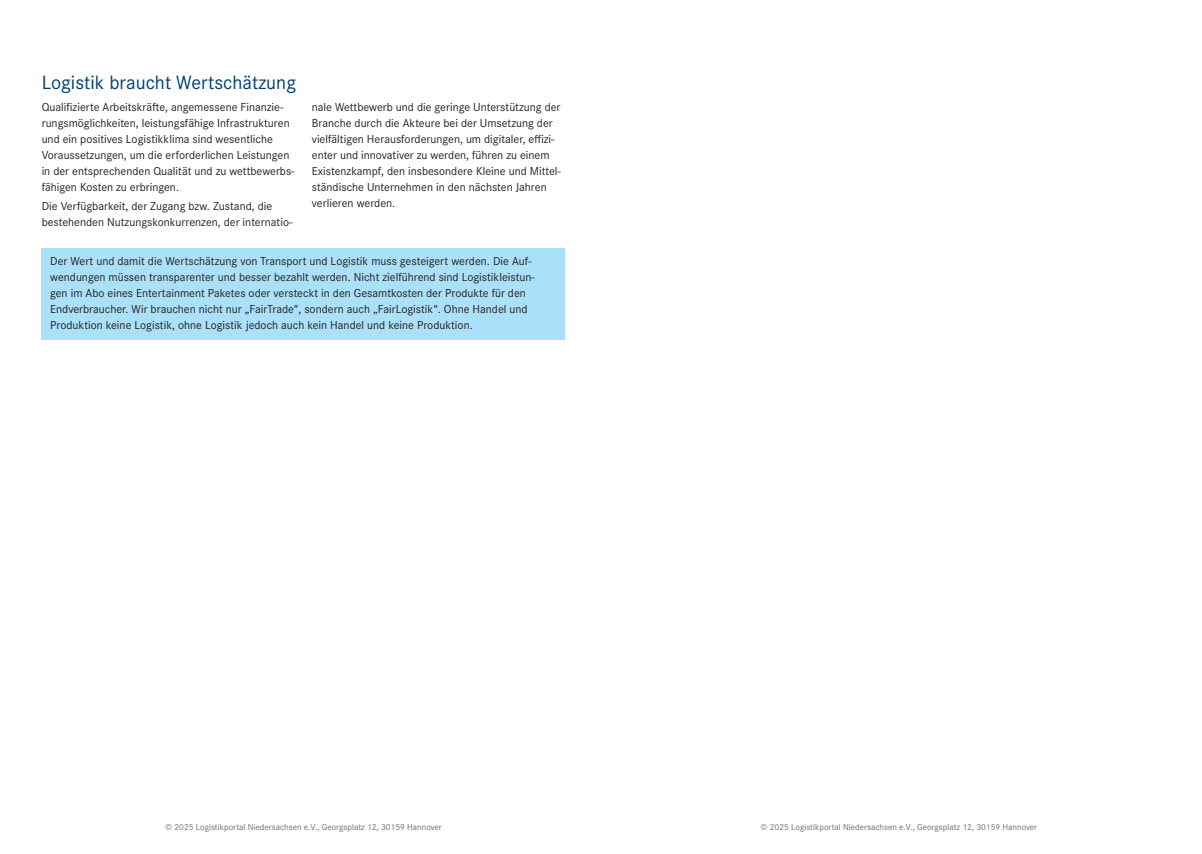
<style>
.page{position:relative;width:1202px;height:854px;background:#fff}
.page>*{position:absolute;margin:0;border:0;box-sizing:border-box;transform-origin:0 0}
.Head_Blue{font:20px "Corporate S Pro";color:#003f74}
.Fließtext{font:12px/16px "Corporate S Pro";color:#231f20}
.t1{font:9px "Corporate S Pro";color:#6c6d70}
</style>
<div class="page">
<div style="left:42px;top:248px;width:523px;height:92px;background:#aae0f9"></div>
<p class="Head_Blue" style="left:42px;top:67px;width:256px">Logistik braucht Wertschätzung</p>
<p class="Fließtext" style="left:42px;top:98px;width:254px">Qualifizierte Arbeitskräfte, angemessene Finanzie&shy;rungsmöglichkeiten, leistungsfähige Infrastrukturen und ein positives Logistikklima sind wesentliche Voraussetzungen, um die erforderlichen Leistungen in der entsprechenden Qualität und zu wettbewerbs&shy;fähigen Kosten zu erbringen.</p>
<p class="Fließtext" style="left:42px;top:197px;width:252px">Die Verfügbarkeit, der Zugang bzw. Zustand, die bestehenden Nutzungskonkurrenzen, der internatio-</p>
<p class="Fließtext" style="left:312px;top:98px;width:251px">nale Wettbewerb und die geringe Unterstützung der Branche durch die Akteure bei der Umsetzung der vielfältigen Herausforderungen, um digitaler, effizi&shy;enter und innovativer zu werden, führen zu einem Existenzkampf, den insbesondere Kleine und Mittel&shy;ständische Unternehmen in den nächsten Jahren verlieren werden.</p>
<p class="Fließtext" style="left:50px;top:252px;width:486px">Der Wert und damit die Wertschätzung von Transport und Logistik muss gesteigert werden. Die Auf&shy;wendungen müssen transparenter und besser bezahlt werden. Nicht zielführend sind Logistikleistun&shy;gen im Abo eines Entertainment Paketes oder versteckt in den Gesamtkosten der Produkte für den Endverbraucher. Wir brauchen nicht nur „FairTrade“, sondern auch „FairLogistik“. Ohne Handel und Produktion keine Logistik, ohne Logistik jedoch auch kein Handel und keine Produktion.</p>
<p class="t1" style="left:165px;top:819px;width:278px">© 2025 Logistikportal Niedersachsen e.V., Georgsplatz 12, 30159 Hannover</p>
<p class="t1" style="left:760px;top:819px;width:278px">© 2025 Logistikportal Niedersachsen e.V., Georgsplatz 12, 30159 Hannover</p>
</div>
